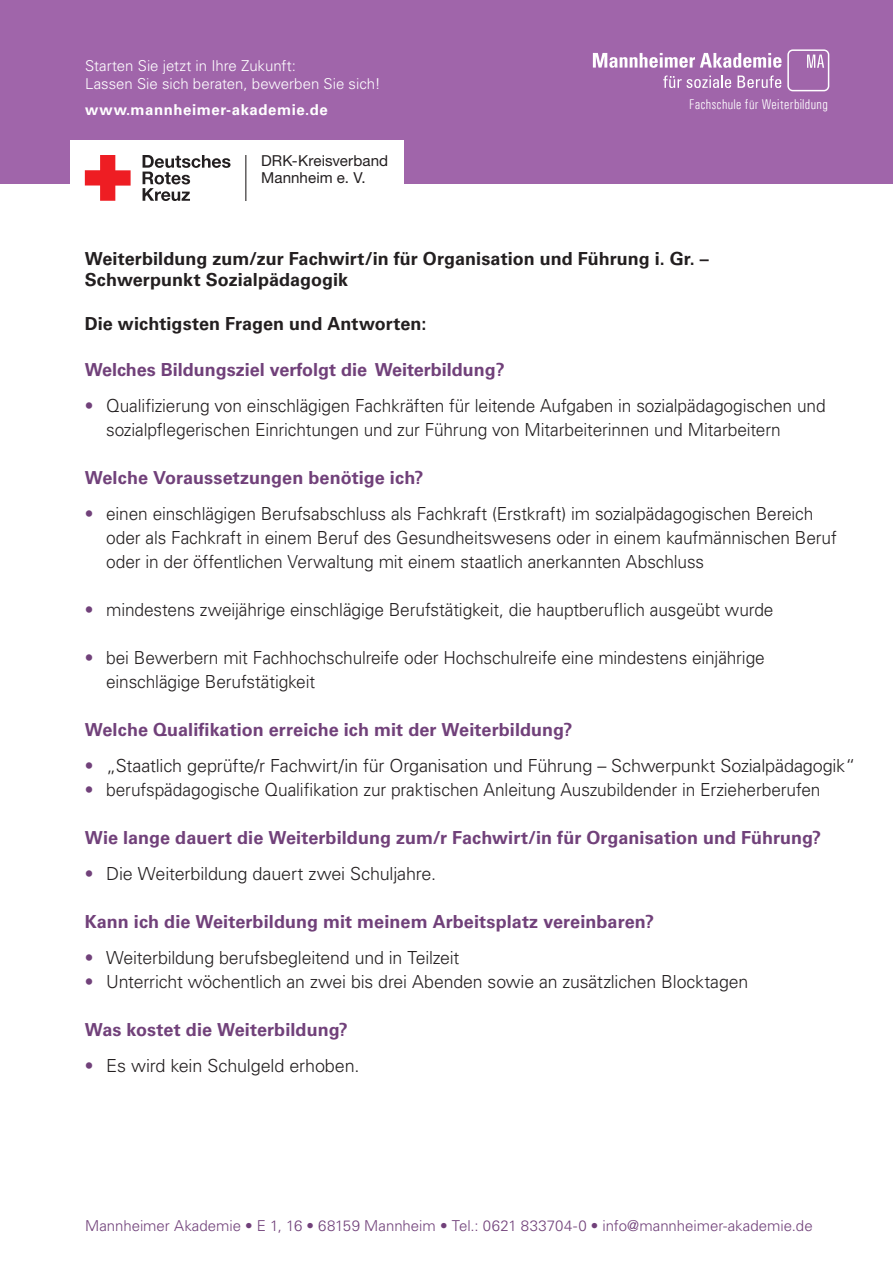
<style>
.page{position:relative;width:893px;height:1263px;background:#fff}
.page>*{position:absolute;margin:0;border:0;box-sizing:border-box;transform-origin:0 0}
.t1{font:300 18px/24px "Univers LT Std";letter-spacing:-.01em;color:#231f20;scale:.96 1}
.t2{font:700 18px "Univers LT Std";letter-spacing:.005em;color:#71417a}
.t3{font:300 18px "Univers LT Std";letter-spacing:-.01em;color:#231f20}
.t4{font:700 18px/21.6px "Univers LT Std";letter-spacing:.005em;color:#231f20}
.t5{font:15.15px/17.2px "Helvetica Neue LT Std";letter-spacing:.005em;color:#231f20}
.t6{font:300 15px "Univers LT Std";color:#71417a}
.t7{font:300 15px/18px "Univers LT Std";color:#fff}
.t8{font:700 15px "Univers LT Std";letter-spacing:.035em;color:#fff}
.t9{font:300 condensed 14.1px "Univers";letter-spacing:.02em;color:#fff}
.s1{color:#71417a}
</style>
<div class="page">
<div style="left:0;top:0;width:893px;height:184px;background:#a065aa"></div>
<div style="left:70px;top:140px;width:333px;height:47px;background:#fff"></div>
<hr style="left:245px;top:155px;width:1px;height:46px;background:#231f20">
<svg style="left:143px;top:155px;width:87px;height:46px"></svg>
<svg style="left:85px;top:155px;width:46px;height:46px"></svg>
<svg style="left:593px;top:49px;width:236px;height:42px"></svg>
<p class="t7" style="left:85px;top:57px;width:297px">Starten Sie jetzt in Ihre Zukunft:<br>Lassen Sie sich beraten, bewerben Sie sich!</p>
<p class="t8" style="left:85px;top:100px;width:244px">www.mannheimer-akademie.de</p>
<p class="t5" style="left:261px;top:152px;width:128px">DRK-Kreisverband<br>Mannheim e. V.</p>
<p class="t9" style="left:689px;top:96px;width:140px">Fachschule für Weiterbildung</p>
<p class="t4" style="left:85px;top:248px;width:625px">Weiterbildung zum/zur Fachwirt/in für Organisation und Führung i. Gr. –<br>Schwerpunkt Sozialpädagogik</p>
<p class="t4" style="left:85px;top:313px;width:343px">Die wichtigsten Fragen und Antworten:</p>
<p class="t2" style="left:85px;top:359px;width:421px">Welches Bildungsziel verfolgt die Weiterbildung?</p>
<p class="t1" style="left:106px;top:393px;width:751px;text-indent:-21px"><span class="s1">•</span> Qualifizierung von einschlägigen Fachkräften für leitende Aufgaben in sozialpädagogischen und sozialpflegerischen Einrichtungen und zur Führung von Mitarbeiterinnen und Mitarbeitern</p>
<p class="t2" style="left:85px;top:467px;width:340px">Welche Voraussetzungen benötige ich?</p>
<p class="t1" style="left:106px;top:501px;width:763px;text-indent:-21px"><span class="s1">•</span> einen einschlägigen Berufsabschluss als Fachkraft (Erstkraft) im sozialpädagogischen Bereich oder als Fachkraft in einem Beruf des Gesundheitswesens oder in einem kaufmännischen Beruf oder in der öffentlichen Verwaltung mit einem staatlich anerkannten Abschluss</p>
<p class="t1" style="left:85px;top:597px;width:719px"><span class="s1">•</span> mindestens zweijährige einschlägige Berufstätigkeit, die hauptberuflich ausgeübt wurde</p>
<p class="t1" style="left:106px;top:645px;width:688px;text-indent:-21px"><span class="s1">•</span> bei Bewerbern mit Fachhochschulreife oder Hochschulreife eine mindestens einjährige einschlägige Berufstätigkeit</p>
<p class="t2" style="left:85px;top:719px;width:489px">Welche Qualifikation erreiche ich mit der Weiterbildung?</p>
<p class="t3" style="left:85px;top:754px;width:772px"><span class="s1">•</span> „Staatlich geprüfte/r Fachwirt/in für Organisation und Führung – Schwerpunkt Sozialpädagogik“</p>
<p class="t1" style="left:85px;top:777px;width:768px"><span class="s1">•</span> berufspädagogische Qualifikation zur praktischen Anleitung Auszubildender in Erzieherberufen</p>
<p class="t2" style="left:85px;top:827px;width:738px">Wie lange dauert die Weiterbildung zum/r Fachwirt/in für Organisation und Führung?</p>
<p class="t3" style="left:85px;top:862px;width:353px"><span class="s1">•</span> Die Weiterbildung dauert zwei Schuljahre.</p>
<p class="t2" style="left:85px;top:911px;width:571px">Kann ich die Weiterbildung mit meinem Arbeitsplatz vereinbaren?</p>
<p class="t3" style="left:85px;top:946px;width:376px"><span class="s1">•</span> Weiterbildung berufsbegleitend und in Teilzeit</p>
<p class="t3" style="left:85px;top:970px;width:665px"><span class="s1">•</span> Unterricht wöchentlich an zwei bis drei Abenden sowie an zusätzlichen Blocktagen</p>
<p class="t2" style="left:85px;top:1019px;width:264px">Was kostet die Weiterbildung?</p>
<p class="t3" style="left:85px;top:1054px;width:276px"><span class="s1">•</span> Es wird kein Schulgeld erhoben.</p>
<p class="t6" style="left:85px;top:1217px;width:729px">Mannheimer Akademie • E 1, 16 • 68159 Mannheim • Tel.: 0621 833704-0 • info@mannheimer-akademie.de</p>
</div>
